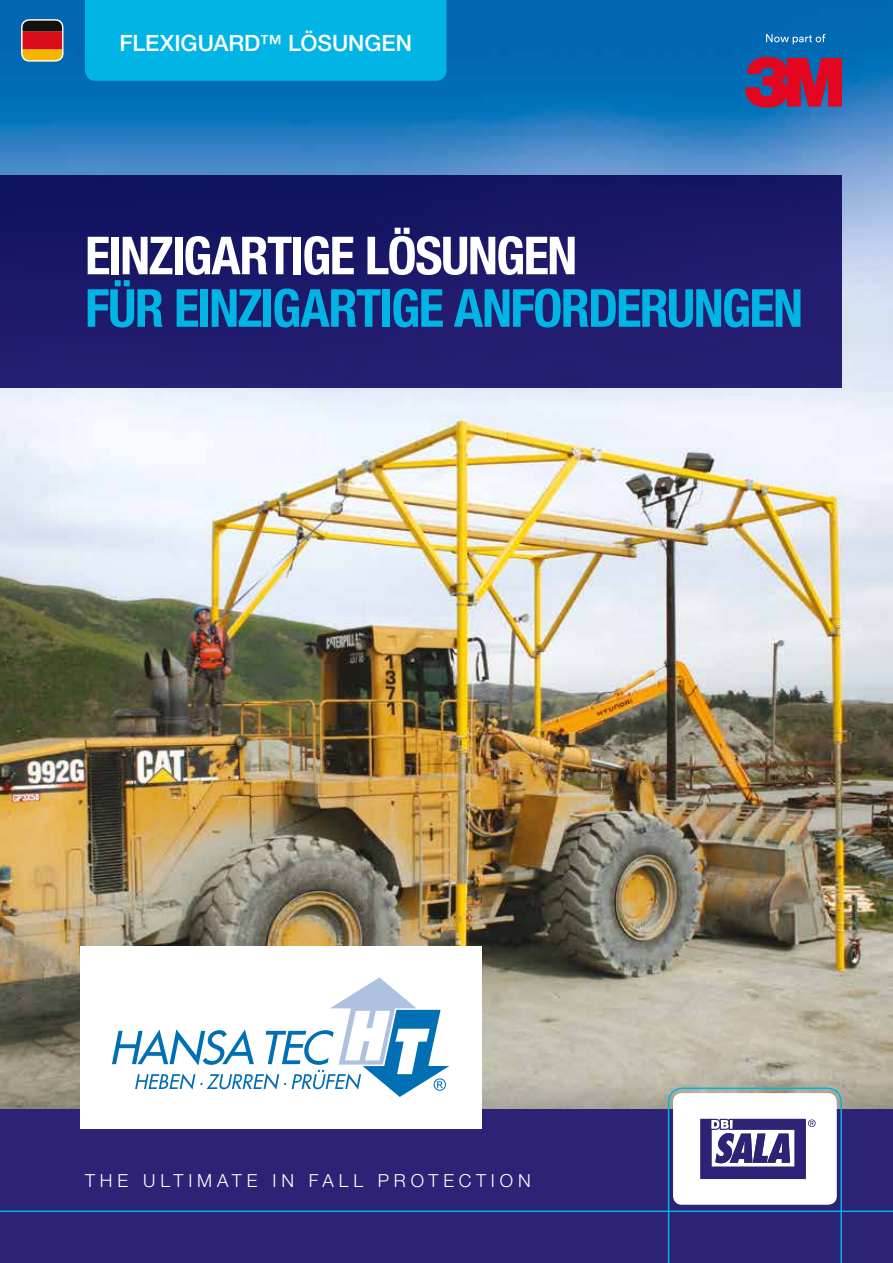
<style>
.page{position:relative;width:893px;height:1263px;background:#fff}
.page>*{position:absolute;margin:0;border:0;box-sizing:border-box;transform-origin:0 0}
.t1{font:700 condensed 52.5px "Helvetica Neue LT Pro";letter-spacing:-.03em;color:#00b5e5}
.t2{font:700 condensed 52.5px "Helvetica Neue LT Pro";letter-spacing:-.03em;color:#fff}
.t3{font:500 22.5px "Helvetica Neue LT Pro";color:#fff}
.t4{font:300 18px "Helvetica Neue LT Pro";letter-spacing:.27em;color:#fff}
</style>
<div class="page">
<img style="left:0;top:0;width:893px;height:1077px">
<div style="left:85px;top:0;width:361px;height:81px;background:#00b5e5"></div>
<svg style="left:0;top:1077px;width:893px;height:33px;background:#a9a497"></svg>
<div style="left:0;top:1110px;width:893px;height:153px;background:#2c2276"></div>
<hr style="left:0;top:1210px;width:893px;height:2px;background:#00b5e5">
<svg style="left:668px;top:1087px;width:174px;height:176px"></svg>
<div style="left:0;top:175px;width:842px;height:213px;background:linear-gradient(to right,#191767,#211c6e)"></div>
<svg style="left:21px;top:19px;width:43px;height:43px"></svg>
<div style="left:21px;top:19px;width:43px;height:43px;border:2px solid #fff;border-radius:8px"></div>
<svg style="left:745px;top:57px;width:97px;height:51px;background:#a82149"></svg>
<svg style="left:766px;top:34px;width:59px;height:10px"></svg>
<div style="left:80px;top:946px;width:401px;height:182px;background:#fff"></div>
<svg style="left:112px;top:977px;width:337px;height:120px"></svg>
<p class="t3" style="left:119px;top:29px;width:294px">FLEXIGUARD™ LÖSUNGEN</p>
<p class="t2" style="left:85px;top:224px;width:494px">EINZIGARTIGE LÖSUNGEN</p>
<p class="t1" style="left:85px;top:277px;width:719px">FÜR EINZIGARTIGE ANFORDERUNGEN</p>
<p class="t4" style="left:85px;top:1170px;width:447px">THE ULTIMATE IN FALL PROTECTION</p>
</div>
